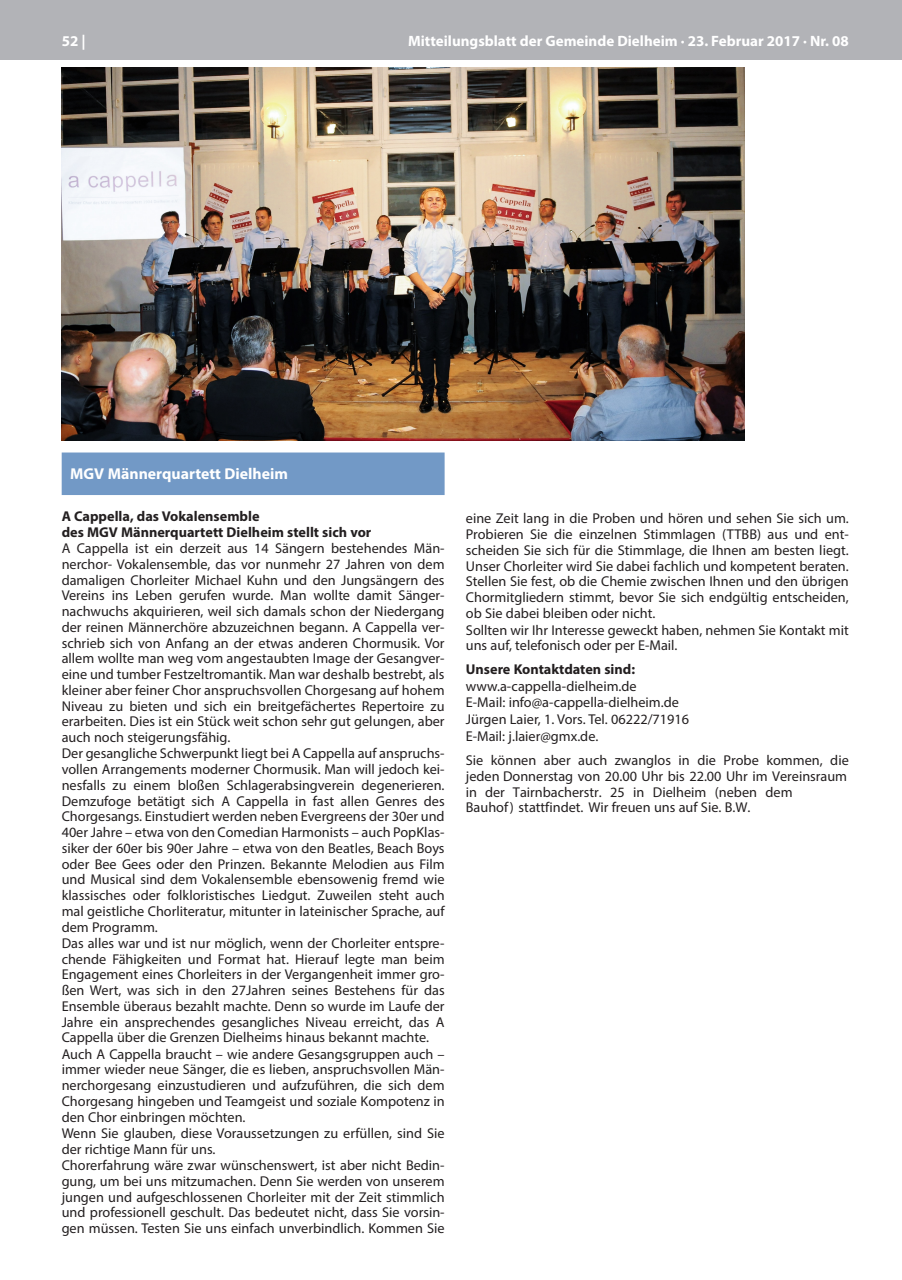
<style>
.page{position:relative;width:902px;height:1280px;background:#fff}
.page>*{position:absolute;margin:0;border:0;box-sizing:border-box;transform-origin:0 0}
.t1{font:700 15.75px "Myriad Pro";color:#fff}
.t2{font:700 15px "Myriad Pro";color:#fff}
.t3{font:14.25px/15.8px "Myriad Pro";color:#231f20}
.t4{font:700 14.25px/15.8px "Myriad Pro";color:#231f20}
</style>
<div class="page">
<div style="left:0;top:0;width:901px;height:60px;background:#b2b3b7"></div>
<div style="left:62px;top:452px;width:382px;height:43px;background:#7299c6"></div>
<img style="left:62px;top:68px;width:682px;height:373px">
<p class="t2" style="left:62px;top:31px;width:25px">52 |</p>
<p class="t2" style="left:408px;top:31px;width:442px">Mitteilungsblatt der Gemeinde Dielheim · 23. Februar 2017 · Nr. 08</p>
<p class="t1" style="left:70px;top:464px;width:219px">MGV Männerquartett Dielheim</p>
<p class="t4" style="left:62px;top:508px;width:311px">A Cappella, das Vokalensemble<br>des MGV Männerquartett Dielheim stellt sich vor</p>
<p class="t3" style="left:62px;top:540px;width:384px">A Cappella ist ein derzeit aus 14 Sängern bestehendes Män&shy;nerchor- Vokalensemble, das vor nunmehr 27 Jahren von dem damaligen Chorleiter Michael Kuhn und den Jungsängern des Vereins ins Leben gerufen wurde. Man wollte damit Sänger&shy;nachwuchs akquirieren, weil sich damals schon der Niedergang der reinen Männerchöre abzuzeichnen begann. A Cappella ver&shy;schrieb sich von Anfang an der etwas anderen Chormusik. Vor allem wollte man weg vom angestaubten Image der Gesangver&shy;eine und tumber Festzeltromantik. Man war deshalb bestrebt, als kleiner aber feiner Chor anspruchsvollen Chorgesang auf hohem Niveau zu bieten und sich ein breitgefächertes Repertoire zu erarbeiten. Dies ist ein Stück weit schon sehr gut gelungen, aber auch noch steigerungsfähig.<br>Der gesangliche Schwerpunkt liegt bei A Cappella auf anspruchs&shy;vollen Arrangements moderner Chormusik. Man will jedoch kei&shy;nesfalls zu einem bloßen Schlagerabsingverein degenerieren.<br>Demzufoge betätigt sich A Cappella in fast allen Genres des Chorgesangs. Einstudiert werden neben Evergreens der 30er und 40er Jahre – etwa von den Comedian Harmonists – auch PopKlas&shy;siker der 60er bis 90er Jahre – etwa von den Beatles, Beach Boys oder Bee Gees oder den Prinzen. Bekannte Melodien aus Film und Musical sind dem Vokalensemble ebensowenig fremd wie klassisches oder folkloristisches Liedgut. Zuweilen steht auch mal geistliche Chorliteratur, mitunter in lateinischer Sprache, auf dem Programm.<br>Das alles war und ist nur möglich, wenn der Chorleiter entspre&shy;chende Fähigkeiten und Format hat. Hierauf legte man beim Engagement eines Chorleiters in der Vergangenheit immer gro&shy;ßen Wert, was sich in den 27Jahren seines Bestehens für das Ensemble überaus bezahlt machte. Denn so wurde im Laufe der Jahre ein ansprechendes gesangliches Niveau erreicht, das A Cappella über die Grenzen Dielheims hinaus bekannt machte.<br>Auch A Cappella braucht – wie andere Gesangsgruppen auch – immer wieder neue Sänger, die es lieben, anspruchsvollen Män&shy;nerchorgesang einzustudieren und aufzuführen, die sich dem Chorgesang hingeben und Teamgeist und soziale Kompotenz in den Chor einbringen möchten.<br>Wenn Sie glauben, diese Voraussetzungen zu erfüllen, sind Sie der richtige Mann für uns.<br>Chorerfahrung wäre zwar wünschenswert, ist aber nicht Bedin&shy;gung, um bei uns mitzumachen. Denn Sie werden von unserem jungen und aufgeschlossenen Chorleiter mit der Zeit stimmlich und professionell geschult. Das bedeutet nicht, dass Sie vorsin&shy;gen müssen. Testen Sie uns einfach unverbindlich. Kommen Sie</p>
<p class="t3" style="left:466px;top:510px;width:384px">eine Zeit lang in die Proben und hören und sehen Sie sich um.<br>Probieren Sie die einzelnen Stimmlagen (TTBB) aus und ent&shy;scheiden Sie sich für die Stimmlage, die Ihnen am besten liegt.<br>Unser Chorleiter wird Sie dabei fachlich und kompetent beraten.<br>Stellen Sie fest, ob die Chemie zwischen Ihnen und den übrigen Chormitgliedern stimmt, bevor Sie sich endgültig entscheiden, ob Sie dabei bleiben oder nicht.<br>Sollten wir Ihr Interesse geweckt haben, nehmen Sie Kontakt mit uns auf, telefonisch oder per E-Mail.</p>
<p class="t4" style="left:466px;top:661px;width:171px">Unsere Kontaktdaten sind:</p>
<p class="t3" style="left:466px;top:677px;width:225px;line-height:16.8px">www.a-cappella-dielheim.de<br>E-Mail: info@a-cappella-dielheim.de Jürgen Laier, 1. Vors. Tel. 06222/71916<br>E-Mail: j.laier@gmx.de.</p>
<p class="t3" style="left:466px;top:752px;width:384px">Sie können aber auch zwanglos in die Probe kommen, die jeden Donnerstag von 20.00 Uhr bis 22.00 Uhr im Vereinsraum in der Tairnbacherstr. 25 in Dielheim (neben dem<br>Bauhof) stattfindet. Wir freuen uns auf Sie. B.W.</p>
</div>
